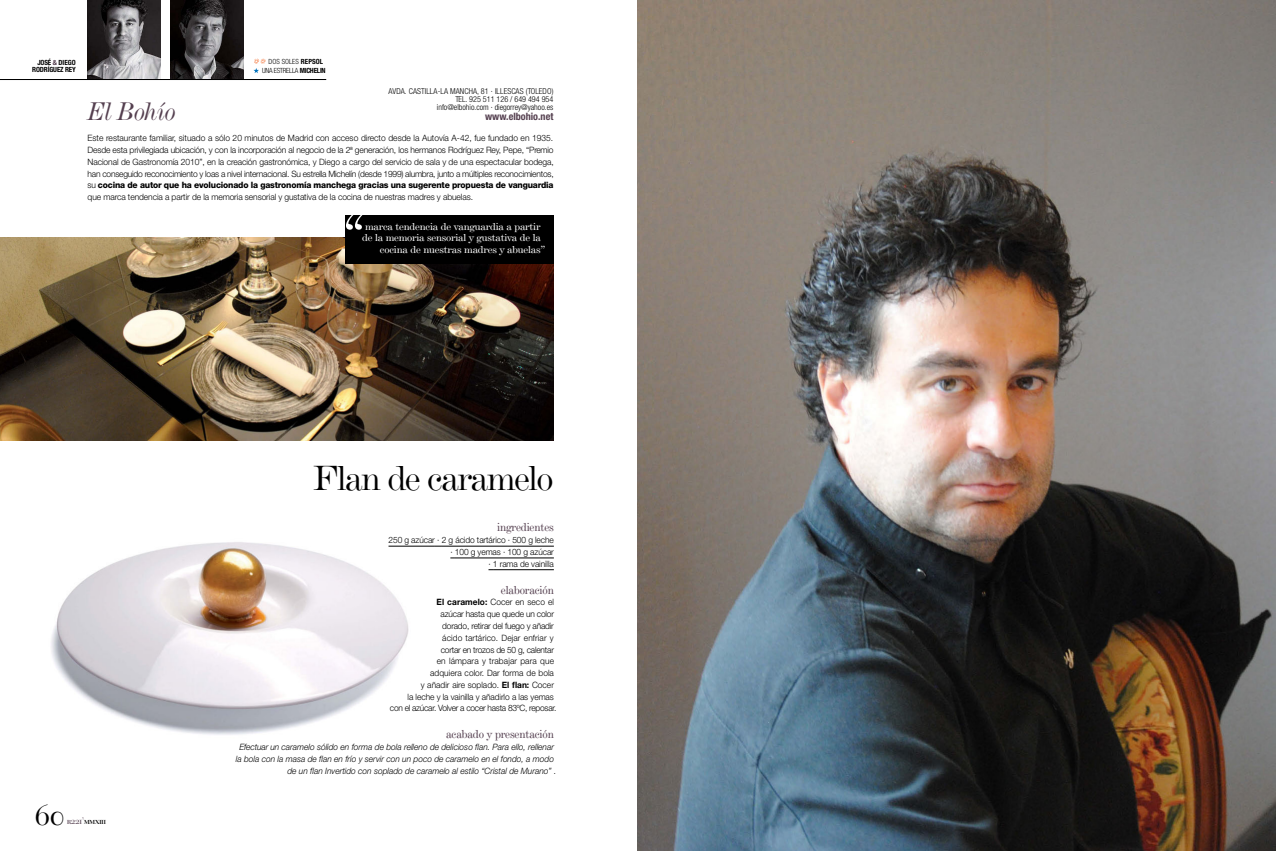
<style>
.page{position:relative;width:1276px;height:851px;background:#fff}
.page>*{position:absolute;margin:0;border:0;box-sizing:border-box;transform-origin:0 0}
.t1{font:36.5px "De Vinne BT";letter-spacing:-.045em;color:#000}
.t2{font:28.8px "Bauer Bodoni Roman SC";color:#000}
.t3{font:italic 26.7px "De Vinne BT";letter-spacing:-.025em;color:#543f4f}
.t4{font:12.2px "De Vinne BT Text";letter-spacing:-.01em;color:#543f4f;scale:.96 1}
.t5{font:10.6px "De Vinne BT Text";letter-spacing:-.015em;color:#fff;scale:1.06 1}
.t6{font:700 condensed 10.2px "Helvetica Neue";color:#543f4f}
.t7{font:9.1px "Bauer Bodoni Roman SC";letter-spacing:-.065em;color:#000;scale:1.08 1}
.t8{font:300 8.7px/11.8px "Helvetica Neue";letter-spacing:-.01em;color:#000;text-align:justify}
.t9{font:300 8.7px/11.8px "Helvetica Neue";letter-spacing:-.01em;color:#000;text-align:right;scale:.96 1}
.t10{font:italic 300 8.7px/11.8px "Helvetica Neue";color:#000;text-align:right;scale:.96 1}
.t11{font:300 condensed 8.1px/8.1px "Helvetica Neue";color:#000;text-align:right}
.t12{font:300 condensed 7.1px/9.3px "Helvetica Neue";letter-spacing:-.03em;color:#000;text-align:center}
.t13{font:700 condensed 7.1px/7.1px "Helvetica Neue";letter-spacing:-.015em;color:#000;text-align:right}
.s1{color:#543f4f}
.s2{font-weight:700}
.s3{font-weight:800}
</style>
<div class="page">
<img style="left:0;top:440px;width:546px;height:295px">
<img style="left:88px;top:0;width:72px;height:79px">
<img style="left:0;top:237px;width:553px;height:203px">
<hr style="left:388px;top:546px;width:47px;height:1px;background:#000">
<hr style="left:442px;top:546px;width:66px;height:1px;background:#000">
<hr style="left:508px;top:546px;width:46px;height:1px;background:#000">
<hr style="left:455px;top:557px;width:48px;height:1px;background:#000">
<hr style="left:503px;top:557px;width:51px;height:1px;background:#000">
<hr style="left:493px;top:569px;width:61px;height:1px;background:#000">
<div style="left:345px;top:215px;width:208px;height:48px;background:#000"></div>
<svg style="left:346px;top:215px;width:16px;height:15px"></svg>
<img style="left:171px;top:0;width:72px;height:79px">
<svg style="left:253px;top:59px;width:13px;height:14px"></svg>
<hr style="left:0;top:79px;width:326px;height:1px;background:#000">
<img style="left:638px;top:0;width:638px;height:850px">
<p class="t13" style="left:32px;top:59px;width:45px">JOSÉ <span class="s1">&amp;</span> DIEGO<br>RODRÍGUEZ REY</p>
<p class="t12" style="left:262px;top:56px;width:65px">DOS SOLES <span class="s2">REPSOL<br></span>UNA ESTRELLA <span class="s2">MICHELIN</span></p>
<p class="t11" style="left:388px;top:87px;width:166px">AVDA. CASTILLA-LA MANCHA, 81 · ILLESCAS (TOLEDO)<br>TEL. 925 511 126 / 649 494 954<br>info@elbohio.com · diegorrey@yahoo.es</p>
<p class="t6" style="left:485px;top:111px;width:70px">www.elbohio.net</p>
<p class="t3" style="left:88px;top:95px;width:90px">El Bohío</p>
<p class="t8" style="left:88px;top:132px;width:468px">Este restaurante familiar, situado a sólo 20 minutos de Madrid con acceso directo desde la Autovía A-42, fue fundado en 1935.<br>Desde esta privilegiada ubicación, y con la incorporación al negocio de la 2ª generación, los hermanos Rodríguez Rey, Pepe, “Premio Nacional de Gastronomía 2010”, en la creación gastronómica, y Diego a cargo del servicio de sala y de una espectacular bodega, han conseguido reconocimiento y loas a nivel internacional. Su estrella Michelín (desde 1999) alumbra, junto a múltiples reconocimientos, su <span class="s3">cocina de autor que ha evolucionado la gastronomía manchega gracias una sugerente propuesta de vanguardia </span>que marca tendencia a partir de la memoria sensorial y gustativa de la cocina de nuestras madres y abuelas.</p>
<p class="t5" style="left:365px;top:220px;width:167px">marca tendencia de vanguardia a partir</p>
<p class="t5" style="left:362px;top:231px;width:170px">de la memoria sensorial y gustativa de la</p>
<p class="t5" style="left:380px;top:243px;width:158px">cocina de nuestras madres y abuelas”</p>
<p class="t1" style="left:313px;top:455px;width:242px">Flan de caramelo</p>
<p class="t4" style="left:497px;top:520px;width:61px">ingredientes</p>
<p class="t9" style="left:388px;top:534px;width:174px">250 g azúcar · 2 g ácido tartárico · 500 g leche · 100 g yemas · 100 g azúcar<br>· 1 rama de vainilla</p>
<p class="t4" style="left:501px;top:582px;width:57px">elaboración</p>
<p class="t9" style="left:390px;top:596px;width:175px"><span class="s2">El caramelo:</span> Cocer en seco el<br>azúcar hasta que quede un color<br>dorado, retirar del fuego y añadir<br>ácido tartárico. Dejar enfriar y<br>cortar en trozos de 50 g, calentar<br>en lámpara y trabajar para que<br>adquiera color. Dar forma de bola<br>y añadir aire soplado. <span class="s2">El flan:</span> Cocer<br>la leche y la vainilla y añadirlo a las yemas<br>con el azúcar. Volver a cocer hasta 83ºC, reposar.</p>
<p class="t4" style="left:446px;top:727px;width:114px">acabado y presentación</p>
<p class="t10" style="left:236px;top:741px;width:335px">Efectuar un caramelo sólido en forma de bola relleno de delicioso flan. Para ello, rellenar la bola con la masa de flan en frío y servir con un poco de caramelo en el fondo, a modo de un flan Invertido con soplado de caramelo al estilo “Cristal de Murano” .</p>
<p class="t2" style="left:34px;top:798px;width:32px">60</p>
<p class="t7" style="left:67px;top:815px;width:38px"><span class="s1">r221’</span>mmxiii</p>
</div>
